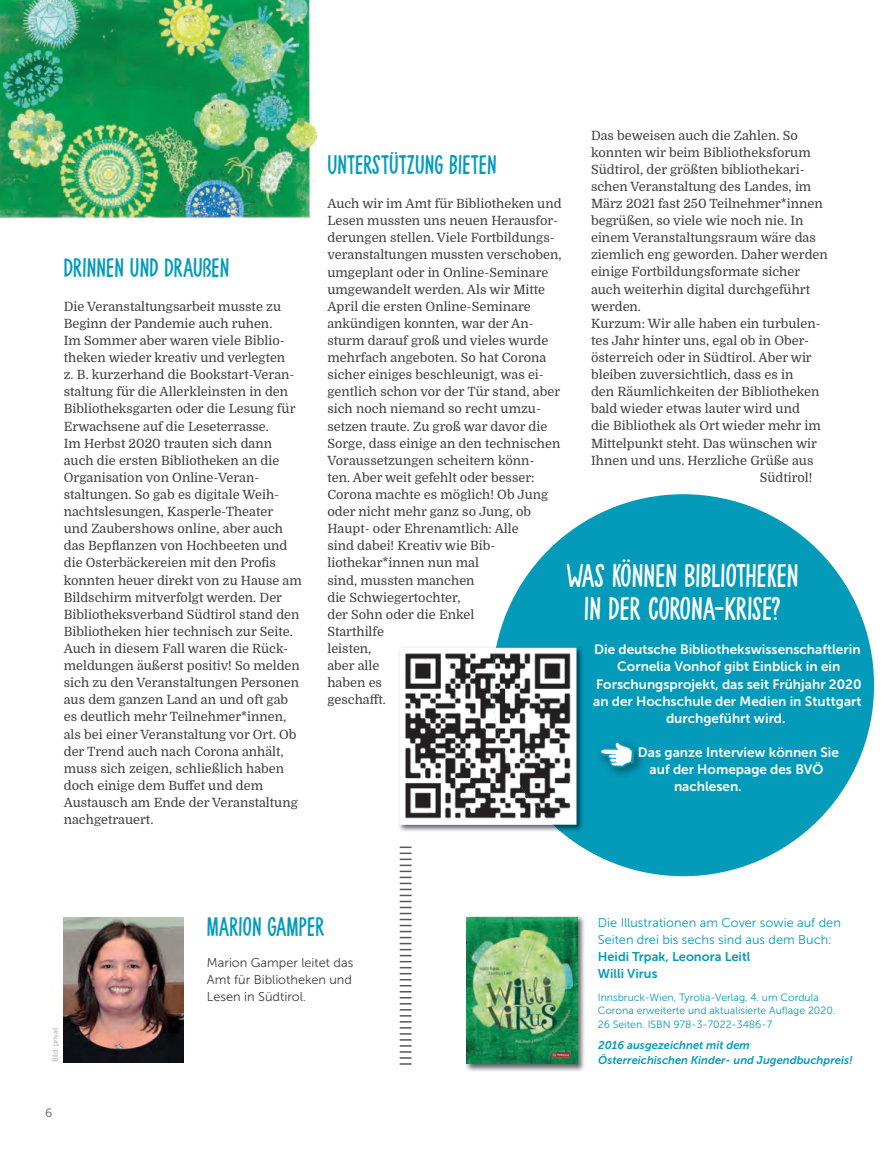
<style>
.page{position:relative;width:893px;height:1149px;background:#fff}
.page>*{position:absolute;margin:0;border:0;box-sizing:border-box;transform-origin:0 0}
.t1{font:33px/33px "Mulhouse DEMO";letter-spacing:.005em;color:#fff;text-align:center}
.t2{font:27px "Mulhouse DEMO";letter-spacing:.005em;color:#049bbb}
.t3{font:13.5px/17.1px "Museo Sans 700";color:#fff;text-align:center}
.t4{font:12.75px/17.1px "Domine";color:#3e3e3f}
.t5{font:12.75px/17.1px "Museo Sans 300";color:#049bbb}
.t6{font:12.75px/17.1px "Museo Sans 300";color:#3e3e3f;text-align:justify}
.t7{font:12.75px/17.1px "Museo Sans 700";color:#049bbb}
.t8{font:12px "Museo Sans 300";color:#57585a}
.t9{font:italic 11.25px "Museo Sans 700";color:#049bbb}
.t10{font:10.5px/13.5px "Museo Sans 300";color:#049bbb}
.t11{font:7.5px "Museo Sans 300";letter-spacing:-.02em;color:#9d9fa2}
</style>
<div class="page">
<img style="left:0;top:0;width:316px;height:217px">
<div style="left:492px;top:494px;width:382px;height:381px;background:#049bbb;border-radius:50%"></div>
<img style="left:609px;top:747px;width:33px;height:29px">
<svg style="left:599px;top:740px;width:37px;height:28px"></svg>
<svg style="left:400px;top:846px;width:12px;height:218px"></svg>
<img style="left:466px;top:916px;width:118px;height:155px">
<img style="left:466px;top:916px;width:111px;height:147px">
<img style="left:399px;top:653px;width:97px;height:179px">
<img style="left:496px;top:646px;width:87px;height:186px">
<img style="left:400px;top:647px;width:92px;height:177px">
<img style="left:492px;top:647px;width:84px;height:177px">
<img style="left:64px;top:917px;width:119px;height:144px">
<h2 class="t2" style="left:64px;top:252px;width:167px">DRINNEN UND DRAUßEN</h2>
<p class="t4" style="left:64px;top:298px;width:240px">Die Veranstaltungsarbeit musste zu Beginn der Pandemie auch ruhen.<br>Im Sommer aber waren viele Biblio&shy;theken wieder kreativ und verlegten<br>z. B . kurzerhand die Bookstart-Veran&shy;staltung für die Allerkleinsten in den Bibliotheksgarten oder die Lesung für Erwachsene auf die Leseterrasse.<br>Im Herbst 2020 trauten sich dann auch die ersten Bibliotheken an die Organisation von Online-Veran&shy;staltungen. So gab es digitale Weih&shy;nachtslesungen, Kasperle-Theater<br>und Zaubershows online, aber auch das Bepflanzen von Hochbeeten und die Osterbäckereien mit den Profis konnten heuer direkt von zu Hause am Bildschirm mitverfolgt werden. Der Bibliotheksverband Südtirol stand den Bibliotheken hier technisch zur Seite.<br>Auch in diesem Fall waren die Rück&shy;meldungen äußerst positiv! So melden sich zu den Veranstaltungen Personen aus dem ganzen Land an und oft gab es deutlich mehr Teilnehmer*innen, als bei einer Veranstaltung vor Ort. Ob der Trend auch nach Corona anhält, muss sich zeigen, schließlich haben doch einige dem Buffet und dem Austausch am Ende der Veranstaltung nachgetrauert.</p>
<p class="t4" style="left:591px;top:127px;width:208px">Das beweisen auch die Zahlen. So</p>
<p class="t4" style="left:591px;top:144px;width:221px">konnten wir beim Bibliotheksforum</p>
<p class="t4" style="left:591px;top:161px;width:215px">Südtirol, der größten bibliothekari-</p>
<p class="t4" style="left:591px;top:178px;width:222px">schen Veranstaltung des Landes, im</p>
<p class="t4" style="left:591px;top:195px;width:233px">März 2021 fast 250 Teilnehmer*innen</p>
<p class="t4" style="left:591px;top:212px;width:214px">begrüßen, so viele wie noch nie. In</p>
<p class="t4" style="left:591px;top:229px;width:226px">einem Veranstaltungsraum wäre das</p>
<p class="t4" style="left:591px;top:246px;width:238px">ziemlich eng geworden. Daher werden</p>
<p class="t4" style="left:591px;top:263px;width:211px">einige Fortbildungsformate sicher</p>
<p class="t4" style="left:591px;top:281px;width:221px">auch weiterhin digital durchgeführt</p>
<p class="t4" style="left:591px;top:298px;width:51px">werden.</p>
<p class="t4" style="left:591px;top:315px;width:231px">Kurzum: Wir alle haben ein turbulen-</p>
<p class="t4" style="left:591px;top:332px;width:220px">tes Jahr hinter uns, egal ob in Ober-</p>
<p class="t4" style="left:591px;top:349px;width:222px">österreich oder in Südtirol. Aber wir</p>
<p class="t4" style="left:591px;top:366px;width:204px">bleiben zuversichtlich, dass es in</p>
<p class="t4" style="left:591px;top:383px;width:230px">den Räumlichkeiten der Bibliotheken</p>
<p class="t4" style="left:591px;top:400px;width:210px">bald wieder etwas lauter wird und</p>
<p class="t4" style="left:591px;top:417px;width:231px">die Bibliothek als Ort wieder mehr im</p>
<p class="t4" style="left:591px;top:434px;width:227px">Mittelpunkt steht. Das wünschen wir</p>
<p class="t4" style="left:591px;top:452px;width:224px">Ihnen und uns. Herzliche Grüße aus</p>
<p class="t4" style="left:760px;top:469px;width:54px">Südtirol!</p>
<h2 class="t2" style="left:327px;top:150px;width:171px">UNTERSTÜTZUNG BIETEN</h2>
<p class="t4" style="left:327px;top:195px;width:236px">Auch wir im Amt für Bibliotheken und<br>Lesen mussten uns neuen Herausfor&shy;derungen stellen. Viele Fortbildungs&shy;veranstaltungen mussten verschoben, umgeplant oder in Online-Seminare umgewandelt werden. Als wir Mitte<br>April die ersten Online-Seminare ankündigen konnten, war der An&shy;sturm darauf groß und vieles wurde mehrfach angeboten. So hat Corona sicher einiges beschleunigt, was ei&shy;gentlich schon vor der Tür stand, aber sich noch niemand so recht umzu&shy;setzen traute. Zu groß war davor die<br>Sorge, dass einige an den technischen<br>Voraussetzungen scheitern könn-<br>ten. Aber weit gefehlt oder besser:<br>Corona machte es möglich! Ob Jung oder nicht mehr ganz so Jung, ob<br>Haupt- oder Ehrenamtlich: Alle<br>sind dabei! Kreativ wie Bib&shy;liothekar*innen nun mal<br>sind, musste n manchen<br>die Schwiegertochter,<br>der Sohn oder die Enkel<br>Starthilfe<br>leisten,<br>aber alle<br>haben es<br>geschafft.</p>
<h1 class="t1" style="left:566px;top:558px;width:234px">WAS KÖNNEN BIBLIO THEKEN<br>IN DER CORONA-KRISE?</h1>
<p class="t3" style="left:593px;top:641px;width:270px">Die deutsche Bibliothekswissenschaftlerin Cornelia Vonhof gibt Einblick in ein Forschungsprojekt, das seit Frühjahr 2020 an der Hochschule der Medien in Stuttgart durchgeführt wird.</p>
<p class="t3" style="left:638px;top:743px;width:202px">Das ganze Interview können Sie</p>
<p class="t3" style="left:650px;top:760px;width:176px">auf der Homepage des BVÖ</p>
<p class="t3" style="left:674px;top:777px;width:69px">nachlesen.</p>
<p class="t11" style="left:51px;top:1061px;width:36px;rotate:-90deg">Bild: privat</p>
<p class="t8" style="left:45px;top:1105px;width:9px">6</p>
<h2 class="t2" style="left:207px;top:911px;width:119px">MARION GAMPER</h2>
<p class="t6" style="left:207px;top:953px;width:148px">Marion Gamper leitet das Amt für Bibliotheken und Lesen in Südtirol.</p>
<p class="t5" style="left:598px;top:913px;width:245px">Die Illustrationen am Cover sowie auf den<br>Seiten drei bis sechs sind aus dem Buch:</p>
<p class="t7" style="left:598px;top:947px;width:154px">Heidi Trpak, Leonora Leitl<br>Willi Virus</p>
<p class="t10" style="left:598px;top:990px;width:239px">Innsbruck-Wien, Tyrolia-Verlag, 4. um Cordula<br>Corona erweiterte und aktualisierte Auflage 2020.<br>26 Seiten. ISBN 978-3-7022-3486-7</p>
<p class="t9" style="left:598px;top:1038px;width:153px">2016 ausgezeichnet mit dem</p>
<p class="t9" style="left:598px;top:1053px;width:256px">Österreichischen Kinder- und Jugendbuchpreis!</p>
</div>
